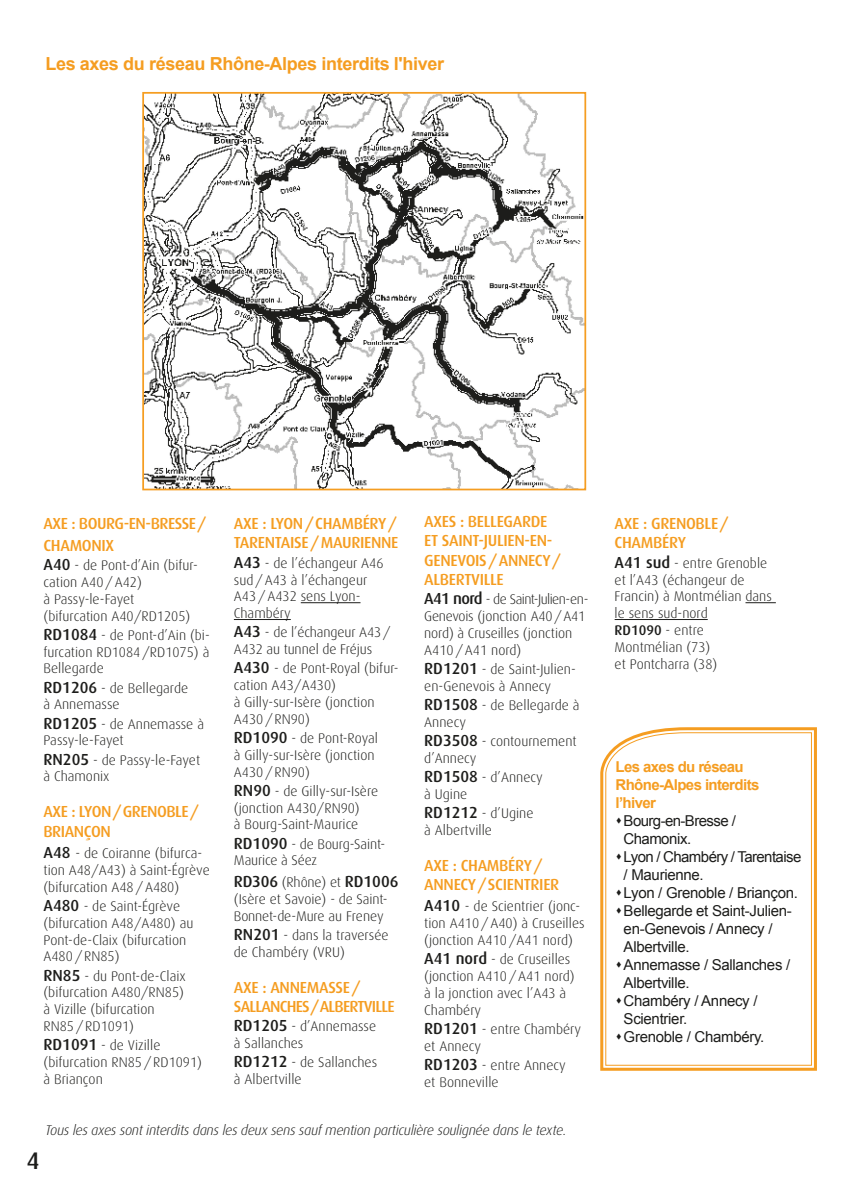
<style>
.page{position:relative;width:851px;height:1191px;background:#fff}
.page>*{position:absolute;margin:0;border:0;box-sizing:border-box;transform-origin:0 0}
.t1{font:500 24px "Dax";color:#1d1d1b}
.t2{font:700 18px "Arial";letter-spacing:-.02em;color:#f59d21}
.t3{font:500 16px/19.2px "Dax";letter-spacing:-.02em;color:#f59d21}
.t4{font:500 16px/19.2px "Dax";letter-spacing:-.05em;color:#f59d21}
.t5{font:500 16px "Dax";color:#1d1d1b}
.t6{font:15px/18px "Arial";letter-spacing:-.02em;color:#1d1d1b}
.t7{font:15px/18px "Arial";letter-spacing:-.04em;color:#1d1d1b}
.t8{font:700 15px/18px "Arial";letter-spacing:-.04em;color:#f59d21}
.t9{font:300 14px/16.8px "Dax";color:#1d1d1b}
.t10{font:italic 300 14px "Dax";letter-spacing:-.02em;color:#1d1d1b}
.s1{font-weight:500;font-size:16px}
.s2{font-weight:300;font-size:14px}
.s3{font-weight:500}
</style>
<div class="page">
<svg style="left:600px;top:727px;width:217px;height:344px"></svg>
<svg style="left:604px;top:731px;width:208px;height:335px"></svg>
<img style="left:145px;top:95px;width:438px;height:392px">
<div style="left:142px;top:92px;width:444px;height:398px;border:2px solid #f59d21"></div>
<hr style="left:301px;top:602px;width:59px;height:1px;background:#1d1d1b">
<hr style="left:234px;top:619px;width:57px;height:1px;background:#1d1d1b">
<hr style="left:745px;top:602px;width:30px;height:1px;background:#1d1d1b">
<hr style="left:614px;top:619px;width:93px;height:1px;background:#1d1d1b">
<svg style="left:622px;top:825px;width:15px;height:1px"></svg>
<svg style="left:622px;top:861px;width:15px;height:1px"></svg>
<svg style="left:622px;top:897px;width:15px;height:1px"></svg>
<svg style="left:622px;top:915px;width:15px;height:1px"></svg>
<svg style="left:622px;top:969px;width:15px;height:1px"></svg>
<svg style="left:622px;top:1005px;width:15px;height:1px"></svg>
<svg style="left:622px;top:1041px;width:15px;height:1px"></svg>
<p class="t2" style="left:45px;top:52px;width:400px">Les axes du réseau Rhône-Alpes interdits l'hiver</p>
<p class="t3" style="left:43px;top:513px;width:164px;line-height:21.6px">AXE : BOURG-EN-BRESSE/<br>CHAMONIX</p>
<p class="t9" style="left:43px;top:557px;width:156px"><span class="s1">A40</span> - de Pont-d’Ain (bifur&shy;cation A40/A42)<br>à Passy-le-Fayet (bifurcation A40/RD1205)</p>
<p class="t9" style="left:43px;top:626px;width:168px;text-align:justify"><span class="s1">RD1084</span> - de Pont-d’Ain (bi&shy;furcation RD1084/RD1075) à Bellegarde</p>
<p class="t9" style="left:43px;top:679px;width:146px"><span class="s1">RD1206</span> - de Bellegarde à Annemasse</p>
<p class="t9" style="left:43px;top:715px;width:162px"><span class="s1">RD1205</span> - de Annemasse à<br>Passy-le-Fayet</p>
<p class="t9" style="left:43px;top:751px;width:158px"><span class="s1">RN205</span> - de Passy-le-Fayet à Chamonix</p>
<p class="t3" style="left:43px;top:802px;width:157px">AXE : LYON/ GRENOBLE/<br>BRIANÇON</p>
<p class="t9" style="left:43px;top:845px;width:168px"><span class="s1">A48</span> - de Coiranne (bifurca&shy;tion A48/A43) à Saint-Égrève (bifurcation A48/A480)</p>
<p class="t9" style="left:43px;top:898px;width:151px"><span class="s1">A480</span> - de Saint-Égrève (bifurcation A48/A480) au<br>Pont-de-Claix (bifurcation<br>A480/RN85)</p>
<p class="t9" style="left:43px;top:967px;width:144px"><span class="s1">RN85</span> - du Pont-de-Claix (bifurcation A480/RN85) à Vizille (bifurcation<br>RN85/RD1091)</p>
<p class="t9" style="left:43px;top:1037px;width:160px"><span class="s1">RD1091</span> - de Vizille (bifurcation RN85/RD1091) à Briançon</p>
<p class="t3" style="left:234px;top:514px;width:166px">AXE : LYON/ CHAMBÉRY/<br>TARENTAISE/ MAURIENNE</p>
<p class="t9" style="left:234px;top:554px;width:151px"><span class="s1">A43</span> - de l’échangeur A46 sud/A43 à l’échangeur<br>A43/A432 sens Lyon-<br>Chambéry</p>
<p class="t9" style="left:234px;top:624px;width:158px"><span class="s1">A43</span> - de l’échangeur A43/<br>A432 au tunnel de Fréjus</p>
<p class="t9" style="left:234px;top:660px;width:166px"><span class="s1">A430</span> - de Pont-Royal (bifur&shy;cation A43/A430)<br>à Gilly-sur-Isère (jonction<br>A430/RN90)</p>
<p class="t9" style="left:234px;top:730px;width:145px"><span class="s1">RD1090</span> - de Pont-Royal à Gilly-sur-Isère (jonction<br>A430/RN90)</p>
<p class="t9" style="left:234px;top:782px;width:146px"><span class="s1">RN90</span> - de Gilly-sur-Isère (jonction A430/RN90)<br>à Bourg-Saint-Maurice</p>
<p class="t9" style="left:234px;top:835px;width:153px"><span class="s1">RD1090</span> - de Bourg-Saint-<br>Maurice à Séez</p>
<p class="t5" style="left:234px;top:872px;width:166px">RD306 <span class="s2">(Rhône) et</span> RD1006</p>
<p class="t9" style="left:234px;top:890px;width:155px">(Isère et Savoie) - de Saint-<br>Bonnet-de-Mure au Freney</p>
<p class="t9" style="left:234px;top:926px;width:156px"><span class="s1">RN201</span> - dans la traversée de Chambéry (VRU)</p>
<p class="t4" style="left:234px;top:977px;width:162px">AXE : ANNEMASSE/<br>SALLANCHES/ ALBERTVILLE</p>
<p class="t9" style="left:234px;top:1018px;width:144px"><span class="s1">RD1205</span> - d’Annemasse à Sallanches</p>
<p class="t9" style="left:234px;top:1054px;width:145px"><span class="s1">RD1212</span> - de Sallanches à Albertville</p>
<p class="t3" style="left:424px;top:512px;width:138px">AXES : BELLEGARDE<br>ET SAINT-JULIEN-EN-<br>GENEVOIS/ ANNECY/<br>ALBERTVILLE</p>
<p class="t9" style="left:424px;top:591px;width:166px"><span class="s1">A41 NORD</span> - de Saint-Julien-en-<br>Genevois (jonction A40/A41 nord) à Cruseilles (jonction<br>A410/A41 nord)</p>
<p class="t9" style="left:424px;top:660px;width:153px"><span class="s1">RD1201</span> - de Saint-Julien&shy;en-Genevois à Annecy</p>
<p class="t9" style="left:424px;top:696px;width:157px"><span class="s1">RD1508</span> - de Bellegarde à<br>Annecy</p>
<p class="t9" style="left:424px;top:732px;width:154px"><span class="s1">RD3508</span> - contournement d’Annecy</p>
<p class="t9" style="left:424px;top:768px;width:120px"><span class="s1">RD1508</span> - d’Annecy à Ugine</p>
<p class="t9" style="left:424px;top:804px;width:111px"><span class="s1">RD1212</span> - d’Ugine à Albertville</p>
<p class="t3" style="left:424px;top:855px;width:136px">AXE : CHAMBÉRY/<br>ANNECY/ SCIENTRIER</p>
<p class="t9" style="left:424px;top:898px;width:162px"><span class="s1">A410</span> - de Scientrier (jonc&shy;tion A410/A40) à Cruseilles (jonction A410/A41 nord)</p>
<p class="t9" style="left:424px;top:951px;width:152px"><span class="s1">A41 NORD</span> - de Cruseilles (jonction A410/A41 nord) à la jonction avec l’A43 à<br>Chambéry</p>
<p class="t9" style="left:424px;top:1020px;width:158px"><span class="s1">RD1201</span> - entre Chambéry et Annecy</p>
<p class="t9" style="left:424px;top:1056px;width:143px"><span class="s1">RD1203</span> - entre Annecy et Bonneville</p>
<h1 class="t1" style="left:26px;top:1147px;width:15px">4</h1>
<p class="t10" style="left:45px;top:1122px;width:522px">Tous les axes sont interdits dans les deux sens sauf mention particulière soulignée dans le texte.</p>
<p class="t3" style="left:614px;top:514px;width:116px">AXE : GRENOBLE/<br>CHAMBÉRY</p>
<p class="t9" style="left:614px;top:554px;width:159px"><span class="s1">A41 SUD</span> - entre Grenoble et l’A43 (échangeur de<br>Francin) à Montmélian dans le sens sud-nord<br><span class="s3">RD1090</span> - entre<br>Montmélian (73)<br>et Pontcharra (38)</p>
<p class="t8" style="left:615px;top:758px;width:145px">Les axes du réseau<br>Rhône-Alpes interdits l’hiver</p>
<p class="t7" style="left:623px;top:811px;width:114px;text-indent:-8px">▲Bourg-en-Bresse /<br>Chamonix.</p>
<p class="t7" style="left:623px;top:847px;width:179px;text-indent:-8px">▲Lyon / Chambéry / Tarentaise / Maurienne.</p>
<p class="t6" style="left:615px;top:883px;width:184px">▲Lyon / Grenoble / Briançon.</p>
<p class="t6" style="left:623px;top:901px;width:170px;text-indent:-8px">▲Bellegarde et Saint-Julien&shy;en-Genevois / Annecy /<br>Albertville.</p>
<p class="t6" style="left:623px;top:955px;width:168px;text-indent:-8px">▲Annemasse / Sallanches /<br>Albertville.</p>
<p class="t6" style="left:623px;top:991px;width:135px;text-indent:-8px">▲Chambéry / Annecy /<br>Scientrier.</p>
<p class="t6" style="left:615px;top:1027px;width:150px">▲Grenoble / Chambéry.</p>
</div>
